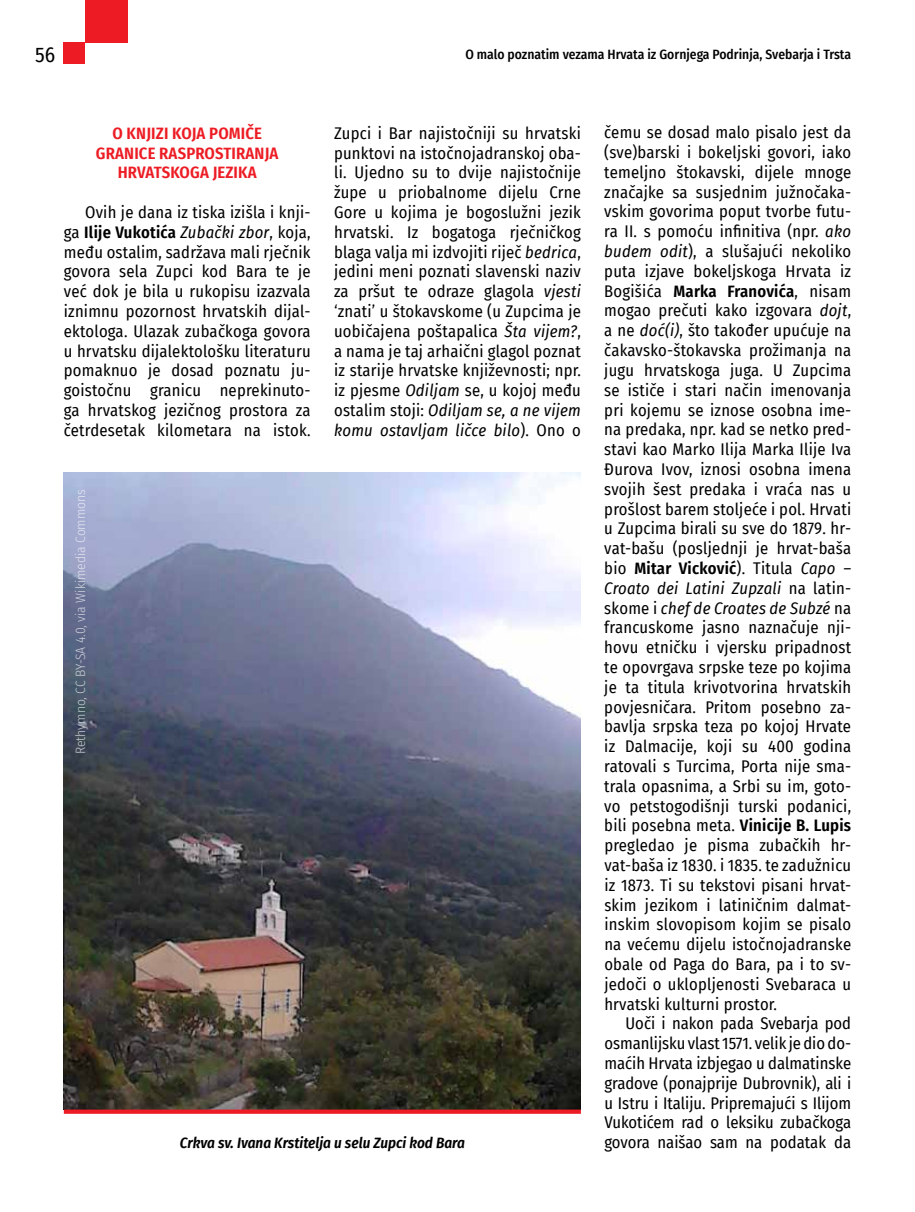
<style>
.page{position:relative;width:915px;height:1212px;background:#fff}
.page>*{position:absolute;margin:0;border:0;box-sizing:border-box;transform-origin:0 0}
.t1{font:21px "Fira Sans Condensed";color:#000}
.t2{font:16.5px/19.8px "Fira Sans Condensed";letter-spacing:.015em;color:#000;text-align:justify}
.t3{font:italic 16.5px "Fira Sans Condensed";letter-spacing:.015em;color:#000}
.t4{font:600 16.5px/19.8px "Fira Sans Condensed";letter-spacing:.01em;color:#ed1c24;text-align:center}
.t5{font:600 16.5px "Fira Sans Condensed";letter-spacing:.015em;color:#000}
.t6{font:italic 600 15px "Fira Sans Condensed";color:#000}
.t7{font:500 13.5px "Fira Sans Condensed";color:#000}
.t8{font:300 13.5px "Fira Sans Condensed";color:#fff}
.s1{font-weight:600}
.s2{font-style:italic}
.s3{font-weight:400}
.s4{font-weight:400;font-style:italic}
.s5{font-style:normal}
</style>
<div class="page">
<div style="left:85px;top:0;width:43px;height:43px;background:#ed1c24"></div>
<div style="left:64px;top:43px;width:21px;height:21px;background:#ed1c24"></div>
<img style="left:64px;top:472px;width:516px;height:637px">
<div style="left:64px;top:1109px;width:516px;height:5px;background:#ed1c24"></div>
<p class="t1" style="left:35px;top:39px;width:22px">56</p>
<p class="t7" style="left:465px;top:44px;width:387px">O malo poznatim vezama Hrvata iz Gornjega Podrinja, Svebarja i Trsta</p>
<p class="t4" style="left:96px;top:122px;width:184px">O KNJIZI KOJA POMIČE<br>GRANICE RASPROSTIRANJA<br>HRVATSKOGA JEZIKA</p>
<p class="t2" style="left:64px;top:202px;width:248px;text-indent:21px">Ovih je dana iz tiska izišla i knji&shy;ga <span class="s1">Ilije Vukotića</span> <span class="s2">Zubački zbor</span>, koja, među ostalim, sadržava mali rječnik govora sela Zupci kod Bara te je već dok je bila u rukopisu izazvala iznimnu pozornost hrvatskih dijal&shy;ektologa. Ulazak zubačkoga govora u hrvatsku dijalektološku literaturu pomaknuo je dosad poznatu ju&shy;goistočnu granicu neprekinuto&shy;ga hrvatskog jezičnog prostora za četrdesetak kilometara na istok.</p>
<p class="t2" style="left:334px;top:123px;width:248px">Zupci i Bar najistočniji su hrvatski punktovi na istočnojadranskoj oba&shy;li. Ujedno su to dvije najistočnije župe u priobalnome dijelu Crne Gore u kojima je bogoslužni jezik hrvatski. Iz bogatoga rječničkog blaga valja mi izdvojiti riječ <span class="s2">bedrica</span>, jedini meni poznati slavenski naziv za pršut te odraze glagola <span class="s2">vjesti </span>‘znati’ u štokavskome (u Zupcima je uobičajena poštapalica <span class="s2">Šta vijem?</span>, a nama je taj arhaični glagol poznat iz starije hrvatske književnosti; npr. iz pjesme <span class="s2">Odiljam</span> se, u kojoj među ostalim stoji: <span class="s2">Odiljam se, a ne vijem komu ostavljam ličce bilo</span>). Ono o</p>
<p class="t2" style="left:604px;top:122px;width:248px">čemu se dosad malo pisalo jest da</p>
<p class="t2" style="left:604px;top:142px;width:248px">(sve)barski i bokeljski govori, iako</p>
<p class="t2" style="left:604px;top:162px;width:248px">temeljno štokavski, dijele mnoge</p>
<p class="t2" style="left:604px;top:182px;width:248px">značajke sa susjednim južnočaka-</p>
<p class="t2" style="left:604px;top:201px;width:248px">vskim govorima poput tvorbe futu-</p>
<p class="t2" style="left:604px;top:221px;width:248px">ra II. s pomoću infinitiva (npr. <span class="s2">ako</span></p>
<p class="t2" style="left:604px;top:241px;width:248px"><span class="s2">budem odit</span>), a slušajući nekoliko</p>
<p class="t2" style="left:604px;top:261px;width:248px">puta izjave bokeljskoga Hrvata iz</p>
<p class="t2" style="left:604px;top:281px;width:248px">Bogišića <span class="s1">Marka Franovića</span>, nisam</p>
<p class="t2" style="left:604px;top:300px;width:248px">mogao prečuti kako izgovara <span class="s2">dojt</span>,</p>
<p class="t2" style="left:604px;top:320px;width:248px">a ne <span class="s2">doć(i)</span>, što također upućuje na</p>
<p class="t2" style="left:604px;top:340px;width:248px">čakavsko-štokavska prožimanja na</p>
<p class="t2" style="left:604px;top:360px;width:248px">jugu hrvatskoga juga. U Zupcima</p>
<p class="t2" style="left:604px;top:380px;width:248px">se ističe i stari način imenovanja</p>
<p class="t2" style="left:604px;top:399px;width:248px">pri kojemu se iznose osobna ime-</p>
<p class="t2" style="left:604px;top:419px;width:248px">na predaka, npr. kad se netko pred-</p>
<p class="t2" style="left:604px;top:439px;width:248px">stavi kao Marko Ilija Marka Ilije Iva</p>
<p class="t2" style="left:604px;top:459px;width:248px">Đurova Ivov, iznosi osobna imena</p>
<p class="t2" style="left:604px;top:479px;width:248px">svojih šest predaka i vraća nas u</p>
<p class="t2" style="left:604px;top:498px;width:248px">prošlost barem stoljeće i pol. Hrvati</p>
<p class="t2" style="left:604px;top:518px;width:248px">u Zupcima birali su sve do 1879. hr-</p>
<p class="t2" style="left:604px;top:538px;width:248px">vat-bašu (posljednji je hrvat-baša</p>
<p class="t5" style="left:604px;top:555px;width:248px"><span class="s3">bio</span> Mitar Vicković<span class="s3">). Titula</span> <span class="s4">Capo –</span></p>
<p class="t3" style="left:604px;top:576px;width:248px">Croato dei Latini Zupzali <span class="s5">na latin-</span></p>
<p class="t3" style="left:604px;top:595px;width:248px"><span class="s5">skome i</span> chef de Croates de Subzé <span class="s5">na</span></p>
<p class="t2" style="left:604px;top:617px;width:248px">francuskome jasno naznačuje nji-</p>
<p class="t2" style="left:604px;top:637px;width:248px">hovu etničku i vjersku pripadnost</p>
<p class="t2" style="left:604px;top:657px;width:248px">te opovrgava srpske teze po kojima</p>
<p class="t2" style="left:604px;top:677px;width:248px">je ta titula krivotvorina hrvatskih</p>
<p class="t2" style="left:604px;top:696px;width:248px">povjesničara. Pritom posebno za-</p>
<p class="t2" style="left:604px;top:716px;width:248px">bavlja srpska teza po kojoj Hrvate</p>
<p class="t2" style="left:604px;top:736px;width:248px">iz Dalmacije, koji su 400 godina</p>
<p class="t2" style="left:604px;top:756px;width:248px">ratovali s Turcima, Porta nije sma-</p>
<p class="t2" style="left:604px;top:776px;width:248px">trala opasnima, a Srbi su im, goto-</p>
<p class="t2" style="left:604px;top:795px;width:248px">vo petstogodišnji turski podanici,</p>
<p class="t2" style="left:604px;top:815px;width:248px">bili posebna meta. <span class="s1">Vinicije B. Lupis</span></p>
<p class="t2" style="left:604px;top:835px;width:248px">pregledao je pisma zubačkih hr-</p>
<p class="t2" style="left:604px;top:855px;width:248px">vat-baša iz 1830. i 1835. te zadužnicu</p>
<p class="t2" style="left:604px;top:875px;width:248px">iz 1873. Ti su tekstovi pisani hrvat-</p>
<p class="t2" style="left:604px;top:894px;width:248px">skim jezikom i latiničnim dalmat-</p>
<p class="t2" style="left:604px;top:914px;width:248px">inskim slovopisom kojim se pisalo</p>
<p class="t2" style="left:604px;top:934px;width:248px">na većemu dijelu istočnojadranske</p>
<p class="t2" style="left:604px;top:954px;width:248px">obale od Paga do Bara, pa i to sv-</p>
<p class="t2" style="left:604px;top:974px;width:248px">jedoči o uklopljenosti Svebaraca u</p>
<p class="t2" style="left:604px;top:993px;width:174px">hrvatski kulturni prostor.</p>
<p class="t2" style="left:625px;top:1013px;width:227px">Uoči i nakon pada Svebarja pod</p>
<p class="t2" style="left:604px;top:1033px;width:248px">osmanlijsku vlast 1571. velik je dio do-</p>
<p class="t2" style="left:604px;top:1053px;width:248px">maćih Hrvata izbjegao u dalmatinske</p>
<p class="t2" style="left:604px;top:1073px;width:248px">gradove (ponajprije Dubrovnik), ali i</p>
<p class="t2" style="left:604px;top:1092px;width:248px">u Istru i Italiju. Pripremajući s Ilijom</p>
<p class="t2" style="left:604px;top:1112px;width:248px">Vukotićem rad o leksiku zubačkoga</p>
<p class="t2" style="left:604px;top:1132px;width:248px">govora naišao sam na podatak da</p>
<p class="t8" style="left:71px;top:754px;width:267px;rotate:-90deg">Rethymno, CC BY-SA 4.0, via Wikimedia Commons</p>
<p class="t6" style="left:180px;top:1130px;width:286px">Crkva sv. Ivana Krstitelja u selu Zupci kod Bara</p>
</div>
